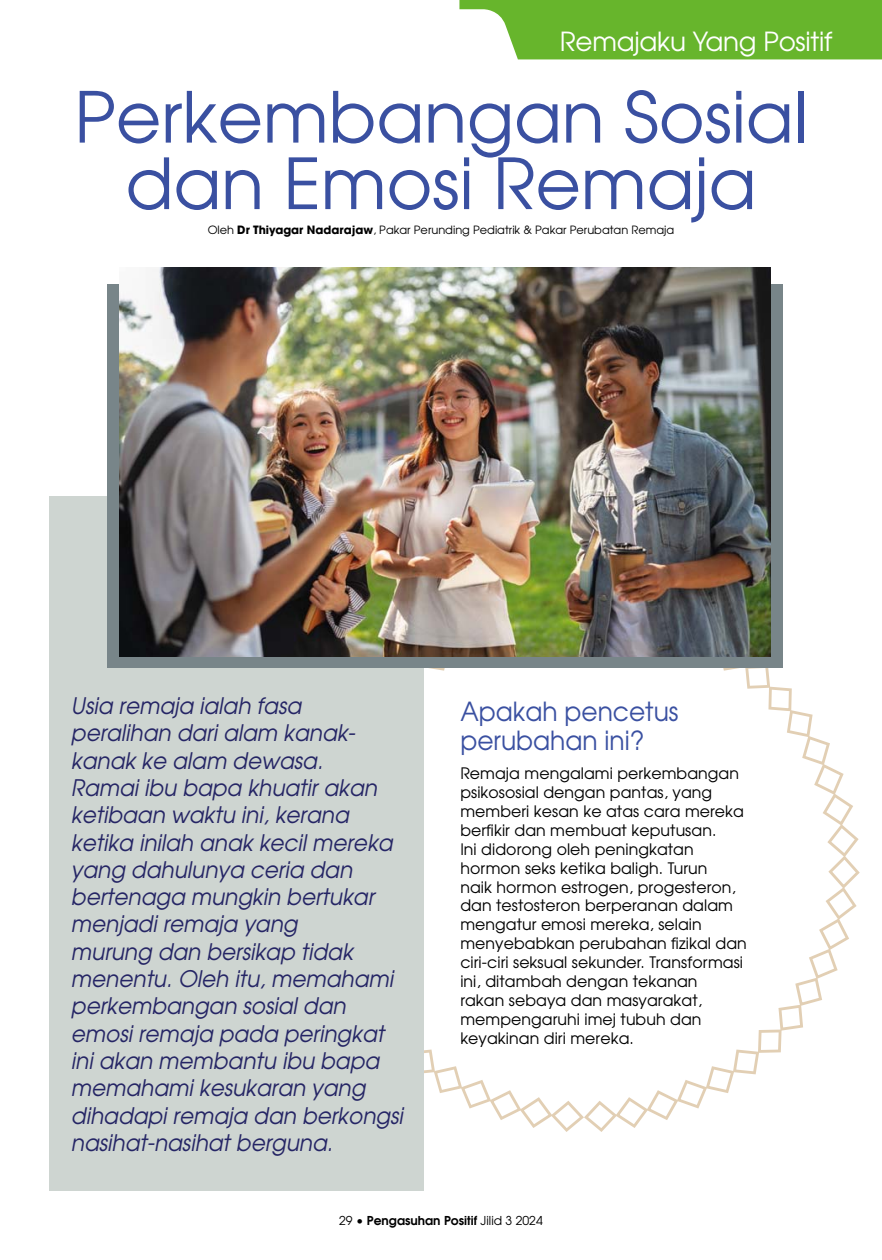
<style>
.page{position:relative;width:882px;height:1260px;background:#fff}
.page>*{position:absolute;margin:0;border:0;box-sizing:border-box;transform-origin:0 0}
.t1{font:70px/66.5px "Avant Garde";color:#3a50a1;text-align:center}
.t2{font:26.25px/29.8px "Avant Garde";color:#3a50a1;scale:.95 1}
.t3{font:26.25px "Avant Garde";letter-spacing:-.01em;color:#fff}
.t4{font:italic 22.75px/27.3px "Avant Garde";color:#252565;scale:.95 1}
.t5{font:15.75px/18.9px "Avant Garde";letter-spacing:.005em;color:#000}
.t6{font:600 12.25px "Avant Garde";color:#000}
.t7{font:11.38px "Avant Garde";color:#000}
.s1{font-weight:700}
.s2{font-weight:400}
</style>
<div class="page">
<svg style="left:424px;top:668px;width:436px;height:464px"></svg>
<div style="left:50px;top:496px;width:374px;height:695px;background:#ced5d1"></div>
<div style="left:107px;top:285px;width:676px;height:383px;background:#788589"></div>
<img style="left:120px;top:267px;width:650px;height:390px">
<svg style="left:459px;top:0;width:423px;height:59px;background:#76bc41"></svg>
<h2 class="t3" style="left:560px;top:32px;width:274px">Remajaku Yang Positif</h2>
<h1 class="t1" style="left:74px;top:90px;width:735px">Perkembangan Sosial dan Emosi Remaja</h1>
<p class="t7" style="left:208px;top:226px;width:468px">Oleh <span class="s1">Dr Thiyagar Nadarajaw</span>, Pakar Perunding Pediatrik &amp; Pakar Perubatan Remaja</p>
<p class="t4" style="left:71px;top:694px;width:351px">Usia remaja ialah fasa peralihan dari alam kanak&shy;kanak ke alam dewasa.<br>Ramai ibu bapa khuatir akan ketibaan waktu ini, kerana ketika inilah anak kecil mereka yang dahulunya ceria dan bertenaga mungkin bertukar menjadi remaja yang<br>murung dan bersikap tidak menentu. Oleh itu, memahami perkembangan sosial dan emosi remaja pada peringkat ini akan membantu ibu bapa memahami kesukaran yang dihadapi remaja dan berkongsi nasihat-nasihat berguna.</p>
<h2 class="t2" style="left:460px;top:699px;width:231px">Apakah pencetus perubahan ini?</h2>
<p class="t5" style="left:460px;top:765px;width:288px">Remaja mengalami perkembangan psikososial dengan pantas, yang memberi kesan ke atas cara mereka berfikir dan membuat keputusan.<br>Ini didorong oleh peningkatan hormon seks ketika baligh. Turun<br>naik hormon estrogen, progesteron, dan testosteron berperanan dalam mengatur emosi mereka, selain menyebabkan perubahan fizikal dan ciri-ciri seksual sekunder. Transformasi ini, ditambah dengan tekanan<br>rakan sebaya dan masyarakat, mempengaruhi imej tubuh dan keyakinan diri mereka.</p>
<p class="t6" style="left:339px;top:1216px;width:205px"><span class="s2">29 •</span> Pengasuhan Positif <span class="s2">Jilid 3 2024</span></p>
</div>
